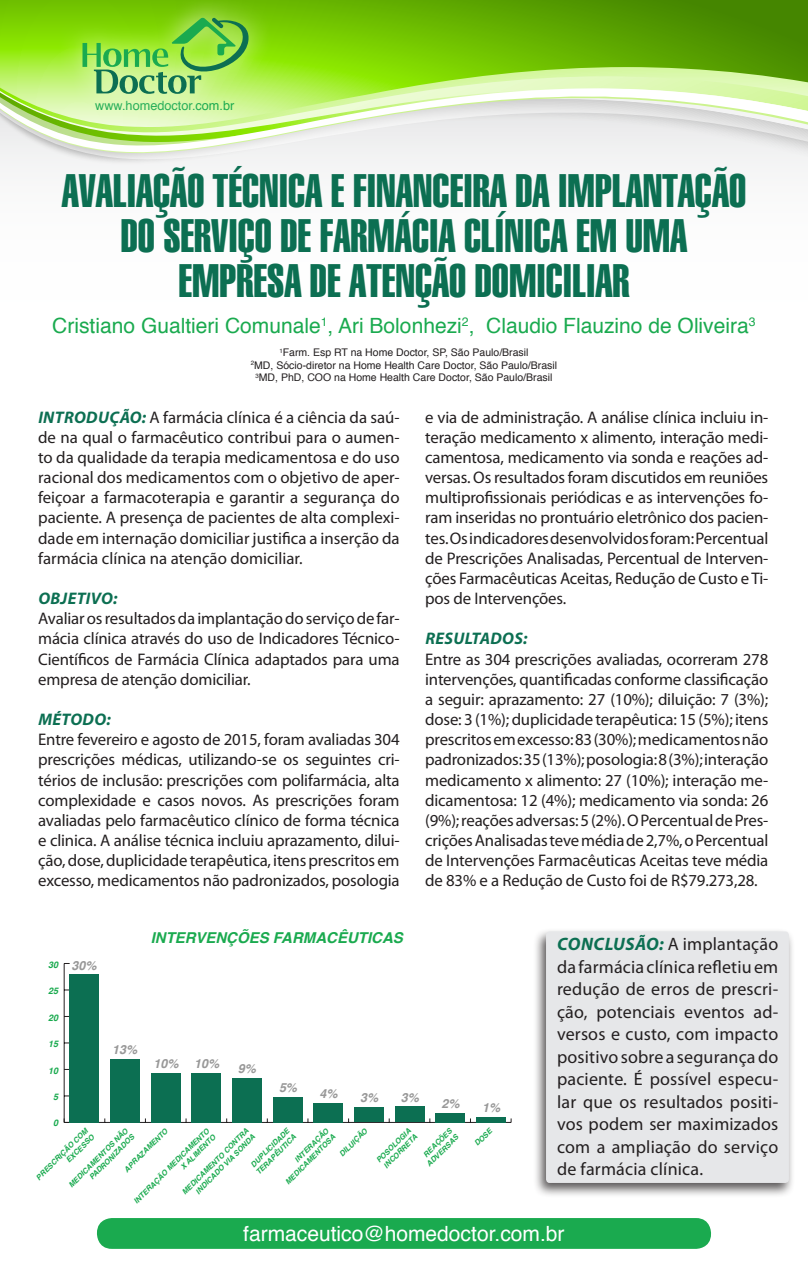
<style>
.page{position:relative;width:808px;height:1276px;background:#fff}
.page>*{position:absolute;margin:0;border:0;box-sizing:border-box;transform-origin:0 0}
.t1{font:46.17px/45px "Helvetica LT Std Extra Comp";color:#0c6f52;text-align:center}
.t2{font:21px "Helvetica";color:#1aaa4f}
.t3{font:21px "Helvetica";color:#fff}
.t4{font:18px/22.5px "Myriad Pro";letter-spacing:.01em;color:#231f20;text-align:justify}
.t5{font:16.8px/20.2px "Myriad Pro";letter-spacing:-.01em;color:#231f20;text-align:justify}
.t6{font:italic 700 16.8px "Myriad Pro";letter-spacing:.02em;color:#0c6f52}
.t7{font:italic 700 15px "Helvetica";color:#1aaa4f}
.t8{font:12.72px "Helvetica";color:#1aaa4f}
.t9{font:italic 700 12.51px "Helvetica";color:#989898}
.t10{font:10.5px "Helvetica";color:#231f20}
.t11{font:italic 700 9px "Helvetica";color:#1aaa4f}
.t12{font:italic 700 7.5px/9px "Helvetica";color:#1aaa4f;text-align:right}
.s1{font-weight:700;font-style:italic;color:#0c6f52}
</style>
<div class="page">
<svg style="left:0;top:0;width:808px;height:168px;background:#6db50e"></svg>
<div style="left:0;top:159px;width:808px;height:7px;background:#f3f4f4"></div>
<svg style="left:0;top:67px;width:808px;height:9px;background:#9cdd3e"></svg>
<svg style="left:0;top:76px;width:808px;height:11px;background:#c4f17e"></svg>
<svg style="left:0;top:87px;width:808px;height:71px"></svg>
<div style="left:533px;top:927px;width:262px;height:271px;background:#231f20;opacity:.75"></div>
<div style="left:546px;top:931px;width:243px;height:252px;background:#e6e7e9;border-radius:4px"></div>
<svg style="left:59px;top:0;width:212px;height:117px;background:#a9e355"></svg>
<svg style="left:82px;top:17px;width:168px;height:77px;background:#87d34d"></svg>
<div style="left:97px;top:1218px;width:614px;height:30px;background:#1aaa4f;border-radius:15px"></div>
<hr style="left:64px;top:1122px;width:447px;height:1px;background:#231f20">
<hr style="left:64px;top:963px;width:1px;height:159px;background:#231f20">
<svg style="left:64px;top:1118px;width:11px;height:5px"></svg>
<div style="left:70px;top:974px;width:29px;height:148px;background:#0c6f52"></div>
<div style="left:110px;top:1058px;width:30px;height:64px;background:#0c6f52"></div>
<div style="left:151px;top:1073px;width:29px;height:49px;background:#0c6f52"></div>
<div style="left:192px;top:1073px;width:29px;height:49px;background:#0c6f52"></div>
<div style="left:232px;top:1077px;width:30px;height:45px;background:#0c6f52"></div>
<div style="left:273px;top:1097px;width:29px;height:25px;background:#0c6f52"></div>
<div style="left:314px;top:1103px;width:29px;height:19px;background:#0c6f52"></div>
<div style="left:354px;top:1107px;width:29px;height:15px;background:#0c6f52"></div>
<div style="left:395px;top:1106px;width:29px;height:16px;background:#0c6f52"></div>
<div style="left:435px;top:1112px;width:30px;height:10px;background:#0c6f52"></div>
<div style="left:476px;top:1117px;width:29px;height:5px;background:#0c6f52"></div>
<p class="t8" style="left:95px;top:95px;width:141px">www.homedoctor.com.br</p>
<p class="t1" style="left:62px;top:168px;width:686px">AVALIAÇÃO TÉCNICA E FINANCEIRA DA IMPLANTAÇÃO<br>DO SERVIÇO DE FARMÁCIA CLÍNICA EM UMA<br>EMPRESA DE ATENÇÃO DOMICILIAR</p>
<p class="t2" style="left:52px;top:309px;width:705px">Cristiano Gualtieri Comunale<sup>1</sup>, Ari Bolonhezi<sup>2</sup>, Claudio Flauzino de Oliveira<sup>3</sup></p>
<p class="t10" style="left:279px;top:344px;width:251px"><sup>1</sup>Farm. Esp RT na Home Doctor, SP, São Paulo/Brasil</p>
<p class="t10" style="left:251px;top:357px;width:308px"><sup>2</sup>MD, Sócio-diretor na Home Health Care Doctor, São Paulo/Brasil</p>
<p class="t10" style="left:255px;top:369px;width:298px"><sup>3</sup>MD, PhD, COO na Home Health Care Doctor, São Paulo/Brasil</p>
<p class="t5" style="left:38px;top:407px;width:363px"><span class="s1">INTRODUÇÃO:</span> A farmácia clínica é a ciência da saú&shy;de na qual o farmacêutico contribui para o aumen&shy;to da qualidade da terapia medicamentosa e do uso racional dos medicamentos com o objetivo de aper&shy;feiçoar a farmacoterapia e garantir a segurança do paciente. A presença de pacientes de alta complexi&shy;dade em internação domiciliar justifica a inserção da farmácia clínica na atenção domiciliar.</p>
<p class="t6" style="left:38px;top:589px;width:81px">OBJETIVO:</p>
<p class="t5" style="left:38px;top:609px;width:363px">Avaliar os resultados da implantação do serviço de far&shy;mácia clínica através do uso de Indicadores Técnico-Científicos de Farmácia Clínica adaptados para uma empresa de atenção domiciliar.</p>
<p class="t6" style="left:38px;top:710px;width:74px">MÉTODO:</p>
<p class="t5" style="left:38px;top:730px;width:363px">Entre fevereiro e agosto de 2015, foram avaliadas 304 prescrições médicas, utilizando-se os seguintes cri&shy;térios de inclusão: prescrições com polifarmácia, alta complexidade e casos novos. As prescrições foram avaliadas pelo farmacêutico clínico de forma técnica e clinica. A análise técnica incluiu aprazamento, dilui&shy;ção, dose, duplicidade terapêutica, itens prescritos em excesso, medicamentos não padronizados, posologia</p>
<p class="t5" style="left:425px;top:407px;width:345px">e via de administração. A análise clínica incluiu in&shy;teração medicamento x alimento, interação medi&shy;camentosa, medicamento via sonda e reações ad&shy;versas. Os resultados foram discutidos em reuniões multiprofissionais periódicas e as intervenções fo&shy;ram inseridas no prontuário eletrônico dos pacien&shy;tes. Os indicadores desenvolvidos foram: Percentual de Prescrições Analisadas, Percentual de Interven&shy;ções Farmacêuticas Aceitas, Redução de Custo e Ti&shy;pos de Intervenções.</p>
<p class="t6" style="left:425px;top:629px;width:104px">RESULTADOS:</p>
<p class="t5" style="left:425px;top:649px;width:345px">Entre as 304 prescrições avaliadas, ocorreram 278 intervenções, quantificadas conforme classificação a seguir: aprazamento: 27 (10%); diluição: 7 (3%); dose: 3 (1%); duplicidade terapêutica: 15 (5%); itens prescritos em excesso: 83 (30%); medicamentos não padronizados: 35 (13%); posologia: 8 (3%); interação medicamento x alimento: 27 (10%); interação me&shy;dicamentosa: 12 (4%); medicamento via sonda: 26 (9%); reações adversas: 5 (2%). O Percentual de Pres&shy;crições Analisadas teve média de 2,7%, o Percentual de Intervenções Farmacêuticas Aceitas teve média de 83% e a Redução de Custo foi de R$79.273,28.</p>
<p class="t7" style="left:151px;top:925px;width:254px">INTERVENÇÕES FARMACÊUTICAS</p>
<p class="t9" style="left:72px;top:955px;width:27px">30%</p>
<p class="t11" style="left:48px;top:957px;width:12px">30</p>
<p class="t11" style="left:48px;top:984px;width:12px">25</p>
<p class="t11" style="left:48px;top:1010px;width:12px">20</p>
<p class="t11" style="left:48px;top:1036px;width:12px">15</p>
<p class="t11" style="left:48px;top:1063px;width:12px">10</p>
<p class="t11" style="left:53px;top:1089px;width:7px">5</p>
<p class="t11" style="left:53px;top:1116px;width:7px">0</p>
<p class="t9" style="left:112px;top:1039px;width:27px">13%</p>
<p class="t9" style="left:154px;top:1053px;width:27px">10%</p>
<p class="t9" style="left:194px;top:1053px;width:27px">10%</p>
<p class="t9" style="left:238px;top:1058px;width:20px">9%</p>
<p class="t9" style="left:279px;top:1077px;width:20px">5%</p>
<p class="t9" style="left:320px;top:1083px;width:20px">4%</p>
<p class="t9" style="left:360px;top:1087px;width:20px">3%</p>
<p class="t9" style="left:401px;top:1087px;width:20px">3%</p>
<p class="t9" style="left:441px;top:1093px;width:20px">2%</p>
<p class="t9" style="left:482px;top:1097px;width:20px">1%</p>
<p class="t12" style="left:67px;top:1183px;width:82px;rotate:-45deg">MEDICAMENTOS NÃO<br>PADRONIZADOS</p>
<p class="t12" style="left:132px;top:1199px;width:105px;rotate:-45deg">INTERAÇÃO MEDICAMENTO<br>X ALIMENTO</p>
<p class="t12" style="left:122px;top:1167px;width:60px;rotate:-45deg">APRAZAMENTO</p>
<p class="t12" style="left:277px;top:1173px;width:68px;rotate:-45deg">INTERAÇÃO<br>MEDICAMENTOSA</p>
<p class="t12" style="left:337px;top:1152px;width:38px;rotate:-45deg">DILUIÇÃO</p>
<p class="t12" style="left:374px;top:1158px;width:47px;text-align:left;rotate:-45deg">POSOLOGIA<br>INCORRETA</p>
<p class="t12" style="left:418px;top:1156px;width:43px;rotate:-45deg">REAÇÕES<br>ADVERSAS</p>
<p class="t12" style="left:472px;top:1141px;width:23px;rotate:-45deg">DOSE</p>
<p class="t12" style="left:248px;top:1164px;width:55px;text-align:left;rotate:-45deg">DUPLICIDADE<br>TERAPÊUTICA</p>
<p class="t12" style="left:34px;top:1175px;width:71px;rotate:-45deg">PRESCRIÇÃO COM<br>EXCESSO</p>
<p class="t12" style="left:180px;top:1190px;width:92px;rotate:-45deg">MEDICAMENTO CONTRA<br>INDICADO VIA SONDA</p>
<p class="t4" style="left:557px;top:933px;width:223px"><span class="s1">CONCLUSÃO:</span> A implantação da farmácia clínica refletiu em redução de erros de prescri&shy;ção, potenciais eventos ad&shy;versos e custo, com impacto positivo sobre a segurança do paciente. É possível especu&shy;lar que os resultados positi&shy;vos podem ser maximizados com a ampliação do serviço de farmácia clínica.</p>
<p class="t3" style="left:243px;top:1217px;width:323px">farmaceutico@homedoctor.com.br</p>
</div>
